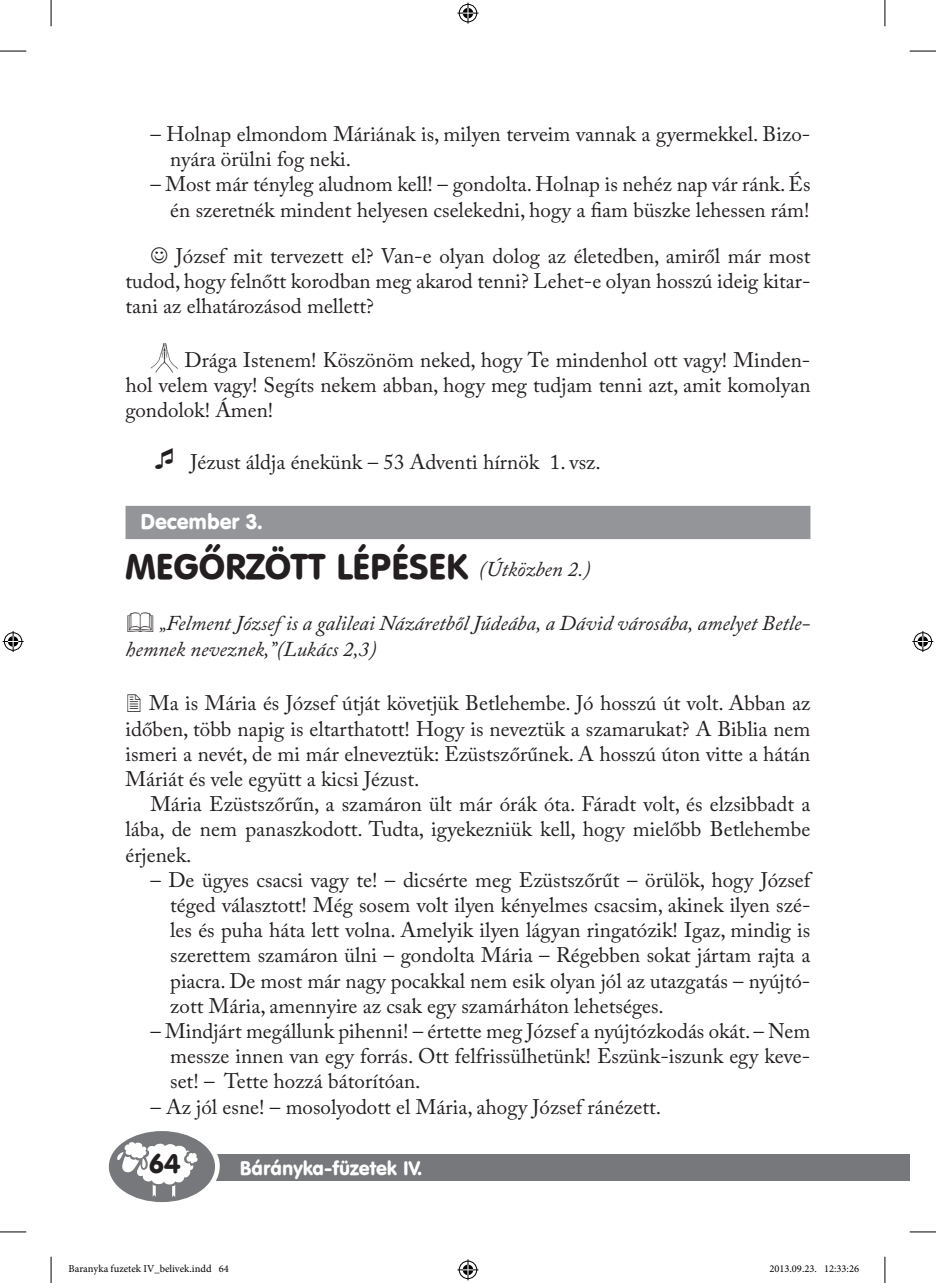
<style>
.page{position:relative;width:936px;height:1283px;background:#fff}
.page>*{position:absolute;margin:0;border:0;box-sizing:border-box;transform-origin:0 0}
.t1{font:35px "Hu Vagou Hu";color:#231f20}
.t2{font:26.6px "Hu Vagou Hu";color:#231f20}
.t3{font:21px/25.2px "Adobe Caslon Pro";color:#231f20;text-align:justify}
.t4{font:italic 21px/25.2px "Adobe Caslon Pro";color:#231f20}
.t5{font:21px "Hu Vagou Hu";color:#fff}
.t6{font:19.25px "Hu Vagou Hu";color:#fff}
.t7{font:10.5px "Minion Pro";color:#000}
</style>
<div class="page">
<div style="left:125px;top:1154px;width:784px;height:27px;background:#76787b"></div>
<div style="left:104px;top:1125px;width:116px;height:82px;background:#fff;border-radius:50%"></div>
<svg style="left:109px;top:1131px;width:106px;height:71px"></svg>
<div style="left:125px;top:506px;width:685px;height:33px;background:#939598"></div>
<img style="left:150px;top:343px;width:28px;height:30px">
<svg style="left:0;top:51px;width:26px;height:1px"></svg>
<svg style="left:909px;top:51px;width:26px;height:1px"></svg>
<svg style="left:0;top:1231px;width:26px;height:1px"></svg>
<svg style="left:909px;top:1231px;width:26px;height:1px"></svg>
<svg style="left:51px;top:0;width:1px;height:26px"></svg>
<svg style="left:51px;top:1256px;width:1px;height:27px"></svg>
<svg style="left:884px;top:0;width:1px;height:26px"></svg>
<svg style="left:884px;top:1256px;width:1px;height:27px"></svg>
<svg style="left:457px;top:3px;width:21px;height:21px"></svg>
<svg style="left:457px;top:1259px;width:21px;height:21px"></svg>
<svg style="left:3px;top:631px;width:21px;height:21px"></svg>
<svg style="left:912px;top:631px;width:21px;height:21px"></svg>
<p class="t3" style="left:170px;top:121px;width:641px;text-indent:-20px">– Holnap elmondom Máriának is, milyen terveim vannak a gyermekkel. Bizo&shy;nyára örülni fog neki.</p>
<p class="t3" style="left:150px;top:171px;width:661px;text-align:right">– Most már tényleg aludnom kell! – gondolta. Holnap is nehéz nap vár ránk. És én szeretnék mindent helyesen cselekedni, hogy a fiam büszke lehessen rám!</p>
<p class="t3" style="left:125px;top:243px;width:686px;text-indent:50px">József mit tervezett el? Van-e olyan dolog az életedben, amiről már most tudod, hogy felnőtt korodban meg akarod tenni? Lehet-e olyan hosszú ideig kitar&shy;tani az elhatározásod mellett?</p>
<p class="t3" style="left:125px;top:347px;width:686px;text-indent:59px">Drága Istenem! Köszönöm neked, hogy Te mindenhol ott vagy! Minden&shy;hol velem vagy! Segíts nekem abban, hogy meg tudjam tenni azt, amit komolyan gondolok! Ámen!</p>
<p class="t3" style="left:191px;top:449px;width:411px">Jézust áldja énekünk – 53 Adventi hírnök 1. vsz.</p>
<p class="t5" style="left:140px;top:509px;width:123px">December 3.</p>
<h1 class="t1" style="left:125px;top:545px;width:53px">Megőrz</h1>
<h1 class="t1" style="left:265px;top:545px;width:147px">ött lépések</h1>
<p class="t4" style="left:479px;top:556px;width:113px">(Útközben 2.)</p>
<p class="t4" style="left:125px;top:611px;width:686px;text-indent:34px">„Felment József is a galileai Názáretből Júdeába, a Dávid városába, amelyet Betle&shy;hemnek neveznek,”(Lukács 2,3)</p>
<p class="t3" style="left:125px;top:690px;width:686px;text-indent:24px">Ma is Mária és József útját követjük Betlehembe. Jó hosszú út volt. Abban az időben, több napig is eltarthatott! Hogy is neveztük a szamarukat? A Biblia nem ismeri a nevét, de mi már elneveztük: Ezüstszőrűnek. A hosszú úton vitte a hátán Máriát és vele együtt a kicsi Jézust.</p>
<p class="t3" style="left:125px;top:791px;width:686px;text-indent:25px">Mária Ezüstszőrűn, a szamáron ült már órák óta. Fáradt volt, és elzsibbadt a lába, de nem panaszkodott. Tudta, igyekezniük kell, hogy mielőbb Betlehembe érjenek.</p>
<p class="t3" style="left:170px;top:867px;width:644px;text-indent:-20px">– De ügyes csacsi vagy te! – dicsérte meg Ezüstszőrűt – örülök, hogy József téged választott! Még sosem volt ilyen kényelmes csacsim, akinek ilyen szé&shy;les és puha háta lett volna. Amelyik ilyen lágyan ringatózik! Igaz, mindig is szerettem szamáron ülni – gondolta Mária – Régebben sokat jártam rajta a piacra. De most már nagy pocakkal nem esik olyan jól az utazgatás – nyújtó&shy;zott Mária, amennyire az csak egy szamárháton lehetséges.</p>
<p class="t3" style="left:170px;top:1018px;width:641px;text-indent:-20px">– Mindjárt megállunk pihenni! – értette meg József a nyújtózkodás okát. – Nem messze innen van egy forrás. Ott felfrissülhetünk! Eszünk-iszunk egy keve&shy;set! – Tette hozzá bátorítóan.</p>
<p class="t3" style="left:150px;top:1094px;width:512px">– Az jól esne! – mosolyodott el Mária, ahogy József ránézett.</p>
<p class="t2" style="left:149px;top:1147px;width:33px">64</p>
<p class="t6" style="left:240px;top:1155px;width:184px">Bárányka-füzetek IV.</p>
<p class="t7" style="left:69px;top:1262px;width:162px">Baranyka fuzetek IV_belivek.indd 64</p>
<p class="t7" style="left:769px;top:1262px;width:91px">2013.09.23. 12:33:26</p>
</div>
